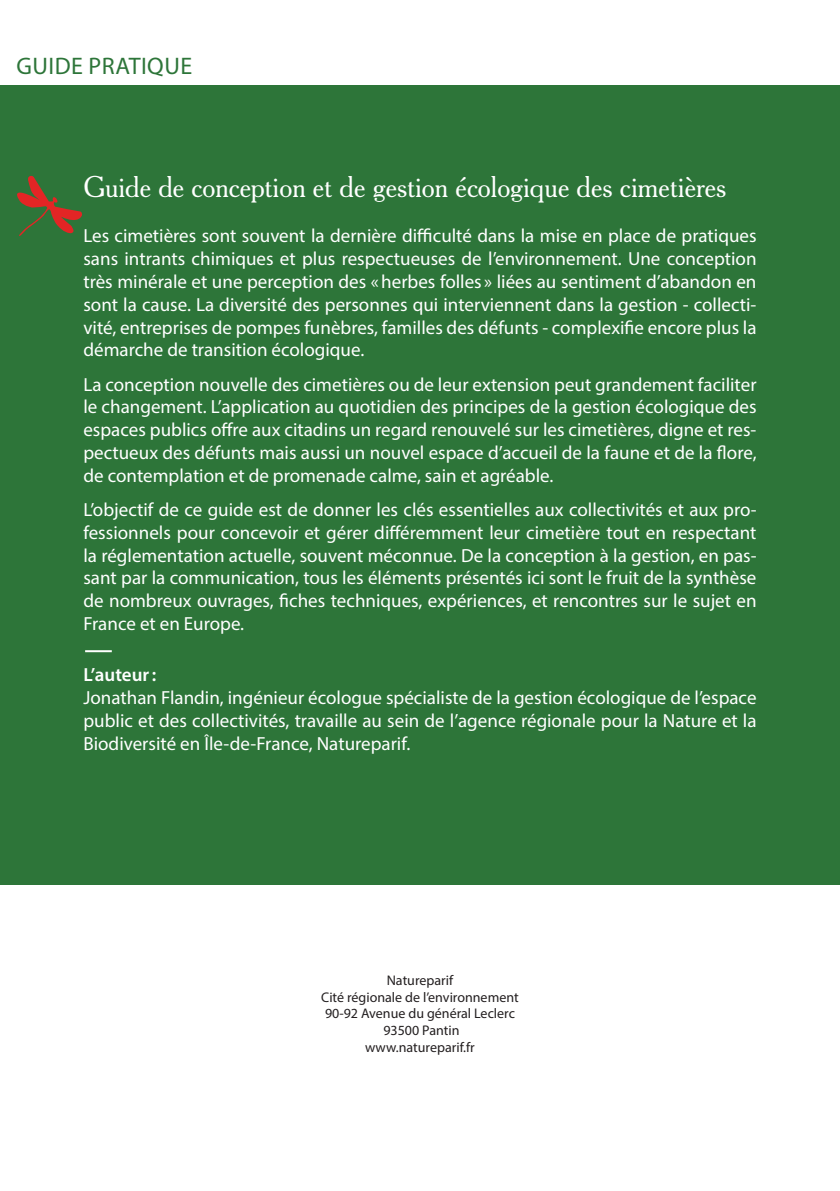
<style>
.page{position:relative;width:840px;height:1191px;background:#fff}
.page>*{position:absolute;margin:0;border:0;box-sizing:border-box;transform-origin:0 0}
.t1{font:30px "Academy";color:#fff}
.t2{font:24px "Myriad Pro";letter-spacing:.02em;color:#2d7539}
.t3{font:19px/22.8px "Myriad Pro";color:#fff;text-align:justify}
.t4{font:600 19px "Myriad Pro";color:#fff}
.t5{font:14px/16.8px "Myriad Pro";color:#231f20;text-align:center}
</style>
<div class="page">
<div style="left:0;top:85px;width:839px;height:799px;background:#2d7539"></div>
<hr style="left:85px;top:650px;width:27px;height:2px;background:#fff">
<svg style="left:17px;top:175px;width:65px;height:61px"></svg>
<p class="t2" style="left:16px;top:51px;width:177px">GUIDE PRATIQUE</p>
<h1 class="t1" style="left:83px;top:168px;width:644px">Guide de conception et de gestion écologique des cimetières</h1>
<p class="t3" style="left:83px;top:224px;width:674px">Les cimetières sont souvent la dernière difficulté dans la mise en place de pratiques sans intrants chimiques et plus respectueuses de l’environnement. Une conception très minérale et une perception des «herbes folles » liées au sentiment d’abandon en sont la cause. La diversité des personnes qui interviennent dans la gestion - collecti&shy;vité, entreprises de pompes funèbres, familles des défunts - complexifie encore plus la démarche de transition écologique.</p>
<p class="t3" style="left:83px;top:372px;width:674px">La conception nouvelle des cimetières ou de leur extension peut grandement faciliter le changement. L’application au quotidien des principes de la gestion écologique des espaces publics offre aux citadins un regard renouvelé sur les cimetières, digne et res&shy;pectueux des défunts mais aussi un nouvel espace d’accueil de la faune et de la flore, de contemplation et de promenade calme, sain et agréable.</p>
<p class="t3" style="left:83px;top:498px;width:674px">L’objectif de ce guide est de donner les clés essentielles aux collectivités et aux pro&shy;fessionnels pour concevoir et gérer différemment leur cimetière tout en respectant la réglementation actuelle, souvent méconnue. De la conception à la gestion, en pas&shy;sant par la communication, tous les éléments présentés ici sont le fruit de la synthèse de nombreux ouvrages, fiches techniques, expériences, et rencontres sur le sujet en France et en Europe.</p>
<p class="t4" style="left:83px;top:663px;width:74px">L’auteur:</p>
<p class="t3" style="left:83px;top:686px;width:674px">Jonathan Flandin, ingénieur écologue spécialiste de la gestion écologique de l’espace public et des collectivités, travaille au sein de l’agence régionale pour la Nature et la Biodiversité en Île-de-France, Natureparif.</p>
<p class="t5" style="left:321px;top:971px;width:199px">Natureparif<br>Cité régionale de l’environnement<br>90-92 Avenue du général Leclerc<br>93500 Pantin<br>www.natureparif.fr</p>
</div>
